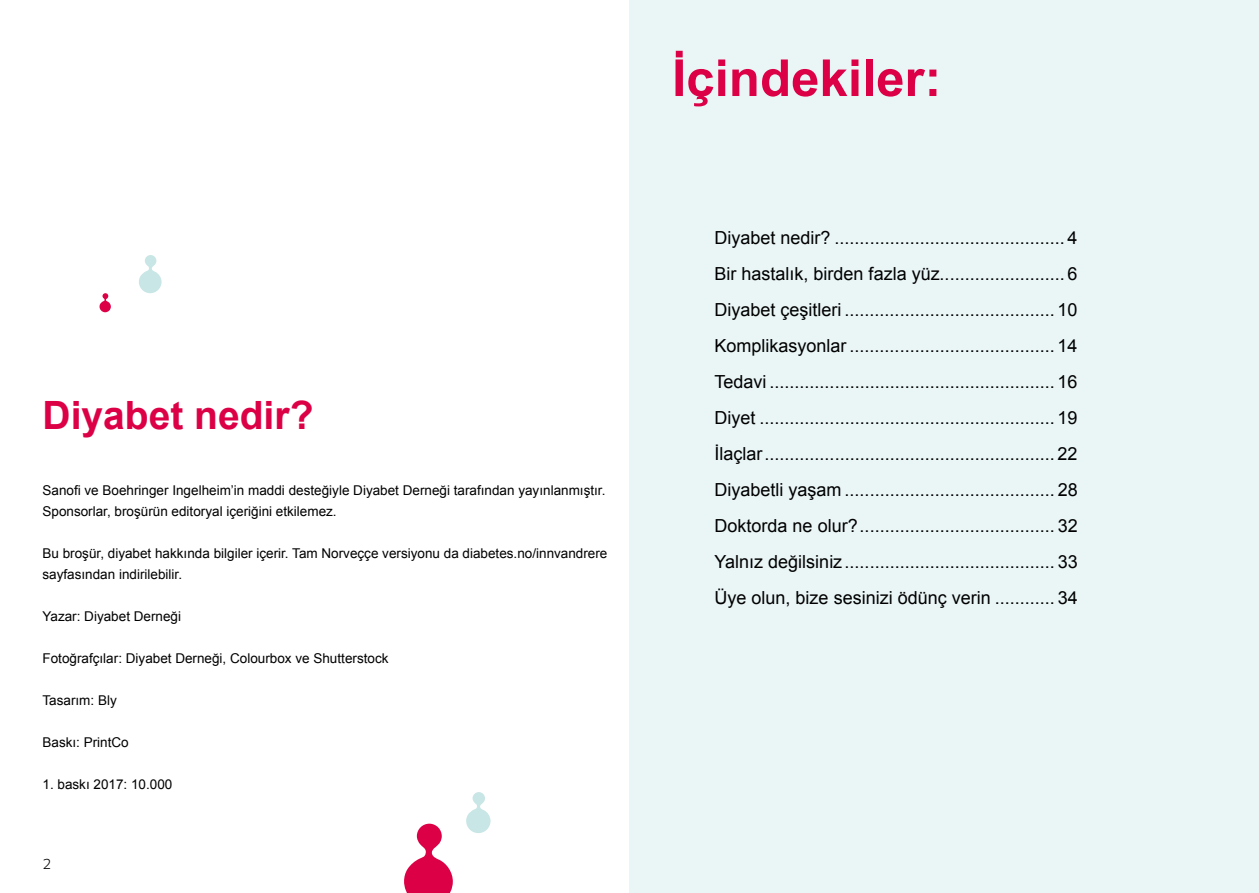
<style>
.page{position:relative;width:1259px;height:893px;background:#fff}
.page>*{position:absolute;margin:0;border:0;box-sizing:border-box;transform-origin:0 0}
.t1{font:700 51px "Arial";color:#dc0046}
.t2{font:700 39px "Arial";color:#dc0046}
.t3{font:18px/36px "Arial";color:#000;text-align:justify}
.t4{font:13.5px/21px "Arial";color:#000}
.t5{font:13.5px "Clan OT";color:#000}
</style>
<div class="page">
<div style="left:629px;top:0;width:630px;height:893px;background:#eaf5f6"></div>
<svg style="left:139px;top:255px;width:23px;height:38px"></svg>
<svg style="left:404px;top:823px;width:49px;height:70px"></svg>
<svg style="left:466px;top:792px;width:24px;height:41px"></svg>
<svg style="left:99px;top:293px;width:12px;height:19px"></svg>
<h2 class="t2" style="left:43px;top:389px;width:272px">Diyabet nedir?</h2>
<p class="t4" style="left:43px;top:480px;width:564px">Sanofi ve Boehringer Ingelheim’in maddi desteğiyle Diyabet Derneği tarafından yayınlanmıştır.<br>Sponsorlar, broşürün editoryal içeriğini etkilemez.</p>
<p class="t4" style="left:43px;top:543px;width:566px">Bu broşür, diyabet hakkında bilgiler içerir. Tam Norveççe versiyonu da diabetes.no/innvandrere sayfasından indirilebilir.</p>
<p class="t4" style="left:43px;top:606px;width:140px">Yazar: Diyabet Derneği</p>
<p class="t4" style="left:43px;top:648px;width:347px">Fotoğrafçılar: Diyabet Derneği, Colourbox ve Shutterstock</p>
<p class="t4" style="left:43px;top:690px;width:76px">Tasarım: Bly</p>
<p class="t4" style="left:43px;top:732px;width:88px">Baskı: PrintCo</p>
<p class="t4" style="left:43px;top:774px;width:131px">1. baskı 2017: 10.000</p>
<p class="t5" style="left:43px;top:856px;width:10px">2</p>
<h1 class="t1" style="left:672px;top:44px;width:271px">İçindekiler:</h1>
<p class="t3" style="left:714px;top:220px;width:365px">Diyabet nedir? .............................................. 4<br>Bir hastalık, birden fazla yüz......................... 6<br>Diyabet çeşitleri .......................................... 10<br>Komplikasyonlar ......................................... 14<br>Tedavi ......................................................... 16<br>Diyet ........................................................... 19<br>İlaçlar.......................................................... 22<br>Diyabetli yaşam .......................................... 28<br>Doktorda ne olur?....................................... 32<br>Yalnız değilsiniz .......................................... 33<br>Üye olun, bize sesinizi ödünç verin ............ 34</p>
</div>
